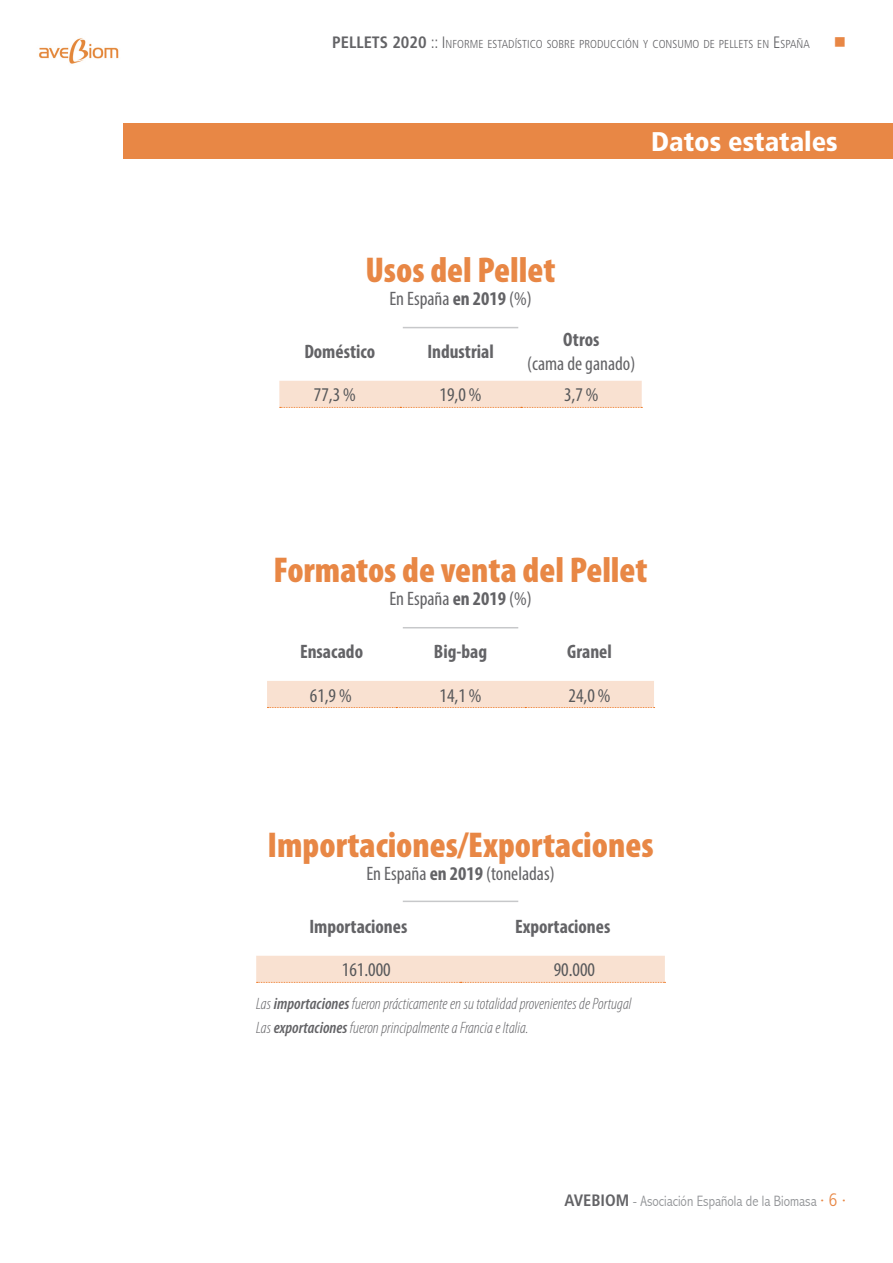
<style>
.page{position:relative;width:893px;height:1263px;background:#fff}
.page>*{position:absolute;margin:0;border:0;box-sizing:border-box;transform-origin:0 0}
.t1{font:900 condensed 36px "Myriad Pro";color:#e88745}
.t2{font:900 condensed 27px "Frutiger";color:#fff}
.t3{font:condensed 19.5px "Myriad Pro";color:#636366}
.t4{font:700 condensed 19.5px "Myriad Pro";color:#636366}
.t5{font:condensed 19.5px "Myriad Pro";color:#57585a}
.t6{font:italic 300 condensed 16.5px "Myriad Pro";color:#636366}
.t7{font:16.5px "Wingdings";color:#e88745}
.t8{font:300 condensed 15px "Abadi";color:#939598}
.t9{font:300 condensed 11.55px "Frutiger";color:#636366}
.s1{font-weight:700;font-size:16.5px}
.s2{font-size:16.5px}
.s3{font-weight:700}
.s4{font-weight:600}
.s5{font-family:"Frutiger";font-weight:700;font-size:16.5px;color:#636366}
.s6{font-family:"Frutiger";font-size:18px;color:#e88745}
</style>
<div class="page">
<img style="left:39px;top:38px;width:80px;height:26px">
<div style="left:124px;top:123px;width:769px;height:35px;background:#e88745"></div>
<div style="left:279px;top:381px;width:363px;height:27px;background:#f9e1d1"></div>
<div style="left:267px;top:681px;width:388px;height:27px;background:#f9e1d1"></div>
<div style="left:256px;top:956px;width:409px;height:27px;background:#f9e1d1"></div>
<hr style="left:403px;top:327px;width:115px;height:1px;background:#c7c8ca">
<hr style="left:403px;top:627px;width:115px;height:1px;background:#c7c8ca">
<hr style="left:403px;top:901px;width:115px;height:1px;background:#c7c8ca">
<p class="t9" style="left:332px;top:38px;width:479px"><span class="s1">PELLETS 2020</span> <span class="s2">:: I</span>NFORME ESTADÍSTICO SOBRE PRODUCCIÓN Y CONSUMO DE PELLETS EN <span class="s2">E</span>SPAÑA</p>
<p class="t7" style="left:834px;top:33px;width:14px">■</p>
<p class="t2" style="left:651px;top:125px;width:188px">Datos estatales</p>
<p class="t1" style="left:366px;top:247px;width:191px">Usos del Pellet</p>
<p class="t3" style="left:389px;top:287px;width:144px">En España <span class="s3">en 2019</span> (%)</p>
<p class="t4" style="left:304px;top:339px;width:72px">Doméstico</p>
<p class="t4" style="left:427px;top:339px;width:68px">Industrial</p>
<p class="t4" style="left:563px;top:328px;width:38px">Otros</p>
<p class="t3" style="left:527px;top:351px;width:110px">(cama de ganado)</p>
<p class="t5" style="left:314px;top:383px;width:43px">77,3 %</p>
<p class="t5" style="left:440px;top:383px;width:43px">19,0 %</p>
<p class="t5" style="left:564px;top:383px;width:36px">3,7 %</p>
<p class="t1" style="left:273px;top:547px;width:376px">Formatos de venta del Pellet</p>
<p class="t3" style="left:389px;top:587px;width:144px">En España <span class="s3">en 2019</span> (%)</p>
<p class="t4" style="left:300px;top:639px;width:65px">Ensacado</p>
<p class="t4" style="left:434px;top:639px;width:55px">Big-bag</p>
<p class="t4" style="left:567px;top:639px;width:46px">Granel</p>
<p class="t5" style="left:310px;top:683px;width:43px">61,9 %</p>
<p class="t5" style="left:440px;top:683px;width:43px">14,1 %</p>
<p class="t5" style="left:569px;top:683px;width:43px">24,0 %</p>
<p class="t1" style="left:267px;top:822px;width:388px">Importaciones/Exportaciones</p>
<p class="t3" style="left:366px;top:862px;width:190px">En España <span class="s3">en 2019</span> (toneladas)</p>
<p class="t4" style="left:309px;top:914px;width:100px">Importaciones</p>
<p class="t4" style="left:515px;top:914px;width:97px">Exportaciones</p>
<p class="t5" style="left:342px;top:958px;width:50px">161.000</p>
<p class="t5" style="left:554px;top:958px;width:43px">90.000</p>
<p class="t6" style="left:256px;top:994px;width:377px">Las <span class="s4">importaciones</span> fueron prácticamente en su totalidad provenientes de Portugal</p>
<p class="t6" style="left:256px;top:1018px;width:274px">Las <span class="s4">exportaciones</span> fueron principalmente a Francia e Italia.</p>
<p class="t8" style="left:564px;top:1192px;width:283px"><span class="s5">AVEBIOM</span> - Asociación Española de la Biomasa <span class="s6">· 6 ·</span></p>
</div>
